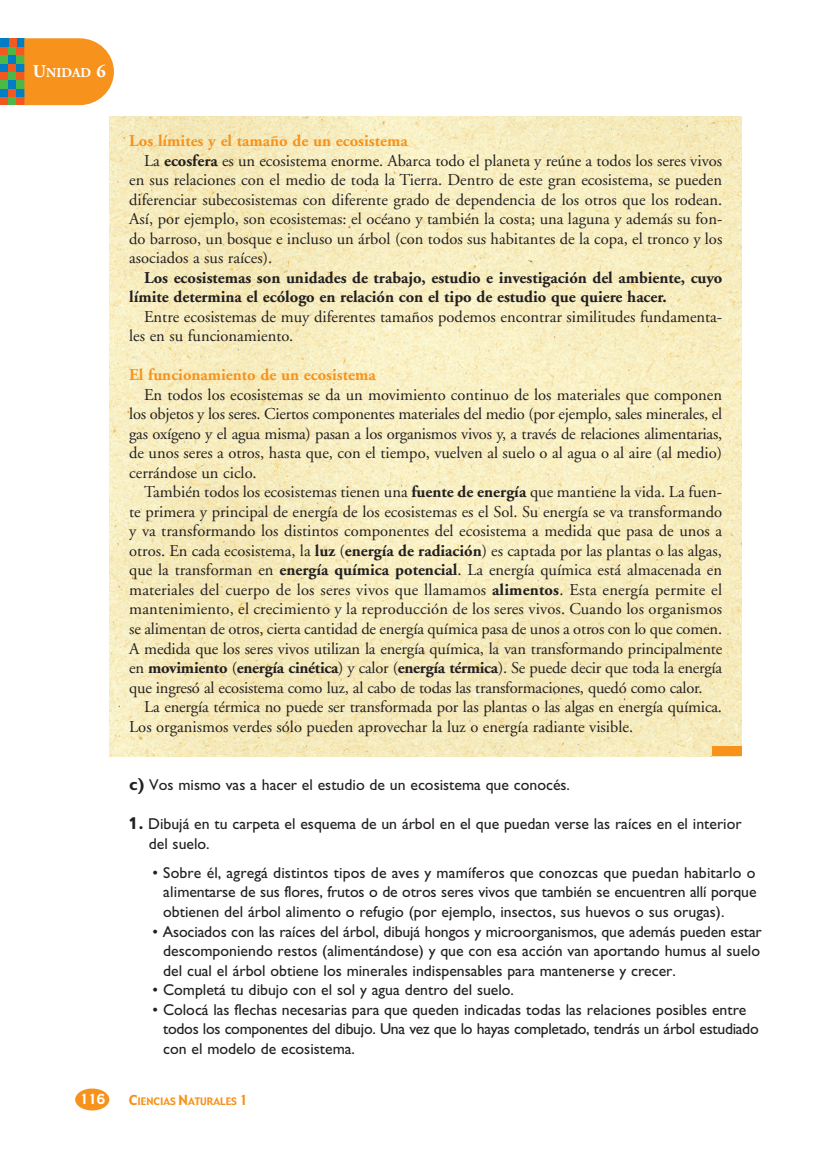
<style>
.page{position:relative;width:830px;height:1149px;background:#fff}
.page>*{position:absolute;margin:0;border:0;box-sizing:border-box;transform-origin:0 0}
.t1{font:16.5px/19.5px "Adobe Garamond";color:#231f20}
.t2{font:700 16.5px/19.5px "Adobe Garamond";color:#231f20}
.t3{font:700 16.5px "Adobe Garamond";color:#f7931d}
.t4{font:15.75px/19.5px "Santi Gill Sans";color:#231f20}
.t5{font:700 13.5px "Adobe Garamond";color:#fff}
.t6{font:13.5px "Gadget";color:#fff}
.t7{font:10.2px "Gadget";color:#f7931d}
.s1{font-size:18px}
.s2{font-weight:700}
.s3{font-weight:700;font-size:17.25px}
.s4{font-size:13.5px}
</style>
<div class="page">
<img style="left:109px;top:116px;width:632px;height:640px">
<div style="left:75px;top:1088px;width:34px;height:22px;background:#f7931d;border-radius:50%"></div>
<div style="left:711px;top:746px;width:30px;height:10px;background:#f7931d"></div>
<div style="left:0;top:97px;width:8px;height:8px;background:#f15921"></div>
<div style="left:8px;top:97px;width:9px;height:8px;background:#4cb848"></div>
<div style="left:17px;top:97px;width:8px;height:8px;background:#f15921"></div>
<div style="left:0;top:88px;width:8px;height:9px;background:#007ec5"></div>
<div style="left:8px;top:88px;width:9px;height:9px;background:#f15921"></div>
<div style="left:17px;top:88px;width:8px;height:9px;background:#007ec5"></div>
<div style="left:0;top:80px;width:8px;height:8px;background:#4cb848"></div>
<div style="left:8px;top:80px;width:9px;height:8px;background:#007ec5"></div>
<div style="left:17px;top:80px;width:8px;height:8px;background:#4cb848"></div>
<div style="left:0;top:72px;width:8px;height:8px;background:#f15921"></div>
<div style="left:8px;top:72px;width:9px;height:8px;background:#4cb848"></div>
<div style="left:17px;top:72px;width:8px;height:8px;background:#f15921"></div>
<div style="left:0;top:63px;width:8px;height:9px;background:#007ec5"></div>
<div style="left:8px;top:63px;width:9px;height:9px;background:#f15921"></div>
<div style="left:17px;top:63px;width:8px;height:9px;background:#007ec5"></div>
<div style="left:0;top:55px;width:8px;height:8px;background:#4cb848"></div>
<div style="left:8px;top:55px;width:9px;height:8px;background:#007ec5"></div>
<div style="left:17px;top:55px;width:8px;height:8px;background:#4cb848"></div>
<div style="left:0;top:47px;width:8px;height:8px;background:#f15921"></div>
<div style="left:8px;top:47px;width:9px;height:8px;background:#4cb848"></div>
<div style="left:17px;top:47px;width:8px;height:8px;background:#f15921"></div>
<div style="left:17px;top:38px;width:8px;height:9px;background:#007ec5"></div>
<div style="left:8px;top:38px;width:9px;height:9px;background:#f15921"></div>
<div style="left:0;top:38px;width:8px;height:9px;background:#007ec5"></div>
<svg style="left:24px;top:38px;width:90px;height:67px;background:#f79c30"></svg>
<p class="t5" style="left:33px;top:67px;width:74px"><span class="s1">U</span>NIDAD <span class="s1">6</span></p>
<p class="t3" style="left:129px;top:134px;width:280px">Los límites y el tamaño de un ecosistema</p>
<p class="t1" style="left:144px;top:152px;width:579px">La <span class="s2">ecosfera</span> es un ecosistema enorme. Abarca todo el planeta y reúne a todos los seres vivos</p>
<p class="t1" style="left:129px;top:171px;width:594px">en sus relaciones con el medio de toda la Tierra. Dentro de este gran ecosistema, se pueden</p>
<p class="t1" style="left:129px;top:191px;width:594px">diferenciar subecosistemas con diferente grado de dependencia de los otros que los rodean.</p>
<p class="t1" style="left:129px;top:210px;width:594px">Así, por ejemplo, son ecosistemas: el océano y también la costa; una laguna y además su fon-</p>
<p class="t1" style="left:129px;top:230px;width:594px">do barroso, un bosque e incluso un árbol (con todos sus habitantes de la copa, el tronco y los</p>
<p class="t1" style="left:129px;top:249px;width:144px">asociados a sus raíces).</p>
<p class="t2" style="left:129px;top:269px;width:594px;text-indent:15px">Los ecosistemas son unidades de trabajo, estudio e investigación del ambiente, cuyo límite determina el ecólogo en relación con el tipo de estudio que quiere hacer.</p>
<p class="t1" style="left:129px;top:308px;width:594px;text-indent:15px">Entre ecosistemas de muy diferentes tamaños podemos encontrar similitudes fundamenta&shy;les en su funcionamiento.</p>
<p class="t3" style="left:129px;top:368px;width:248px">El funcionamiento de un ecosistema</p>
<p class="t1" style="left:129px;top:386px;width:594px;text-align:justify;text-indent:15px">En todos los ecosistemas se da un movimiento continuo de los materiales que componen los objetos y los seres. Ciertos componentes materiales del medio (por ejemplo, sales minerales, el gas oxígeno y el agua misma) pasan a los organismos vivos y, a través de relaciones alimentarias, de unos seres a otros, hasta que, con el tiempo, vuelven al suelo o al agua o al aire (al medio) cerrándose un ciclo.</p>
<p class="t1" style="left:129px;top:483px;width:594px;text-align:justify;text-indent:15px">También todos los ecosistemas tienen una <span class="s2">fuente de energía</span> que mantiene la vida. La fuen&shy;te primera y principal de energía de los ecosistemas es el Sol. Su energía se va transformando y va transformando los distintos componentes del ecosistema a medida que pasa de unos a otros. En cada ecosistema, la <span class="s2">luz</span> (<span class="s2">energía de radiación</span>) es captada por las plantas o las algas, que la transforman en <span class="s2">energía química potencial</span>. La energía química está almacenada en materiales del cuerpo de los seres vivos que llamamos <span class="s2">alimentos</span>. Esta energía permite el mantenimiento, el crecimiento y la reproducción de los seres vivos. Cuando los organismos se alimentan de otros, cierta cantidad de energía química pasa de unos a otros con lo que comen.<br>A medida que los seres vivos utilizan la energía química, la van transformando principalmente en <span class="s2">movimiento</span> (<span class="s2">energía cinética</span>) y calor (<span class="s2">energía térmica</span>). Se puede decir que toda la energía que ingresó al ecosistema como luz, al cabo de todas las transformaciones, quedó como calor.</p>
<p class="t1" style="left:129px;top:698px;width:594px;text-indent:15px">La energía térmica no puede ser transformada por las plantas o las algas en energía química.<br>Los organismos verdes sólo pueden aprovechar la luz o energía radiante visible.</p>
<p class="t4" style="left:129px;top:776px;width:442px"><span class="s3">c)</span> Vos mismo vas a hacer el estudio de un ecosistema que conocés.</p>
<p class="t4" style="left:149px;top:815px;width:594px;text-indent:-20px"><span class="s3">1.</span> Dibujá en tu carpeta el esquema de un árbol en el que puedan verse las raíces en el interior del suelo.</p>
<p class="t4" style="left:163px;top:864px;width:594px;text-align:justify;text-indent:-11px">• Sobre él, agregá distintos tipos de aves y mamíferos que conozcas que puedan habitarlo o alimentarse de sus flores, frutos o de otros seres vivos que también se encuentren allí porque obtienen del árbol alimento o refugio (por ejemplo, insectos, sus huevos o sus orugas).</p>
<p class="t4" style="left:163px;top:922px;width:599px;text-align:justify;text-indent:-11px">• Asociados con las raíces del árbol, dibujá hongos y microorganismos, que además pueden estar descomponiendo restos (alimentándose) y que con esa acción van aportando humus al suelo del cual el árbol obtiene los minerales indispensables para mantenerse y crecer.</p>
<p class="t4" style="left:152px;top:981px;width:363px">• Completá tu dibujo con el sol y agua dentro del suelo.</p>
<p class="t4" style="left:163px;top:1000px;width:596px;text-indent:-11px">• Colocá las flechas necesarias para que queden indicadas todas las relaciones posibles entre todos los componentes del dibujo. Una vez que lo hayas completado, tendrás un árbol estudiado con el modelo de ecosistema.</p>
<p class="t6" style="left:80px;top:1091px;width:27px">116</p>
<p class="t7" style="left:129px;top:1095px;width:121px"><span class="s4">C</span>IENCIAS <span class="s4">N</span>ATURALES <span class="s4">1</span></p>
</div>
